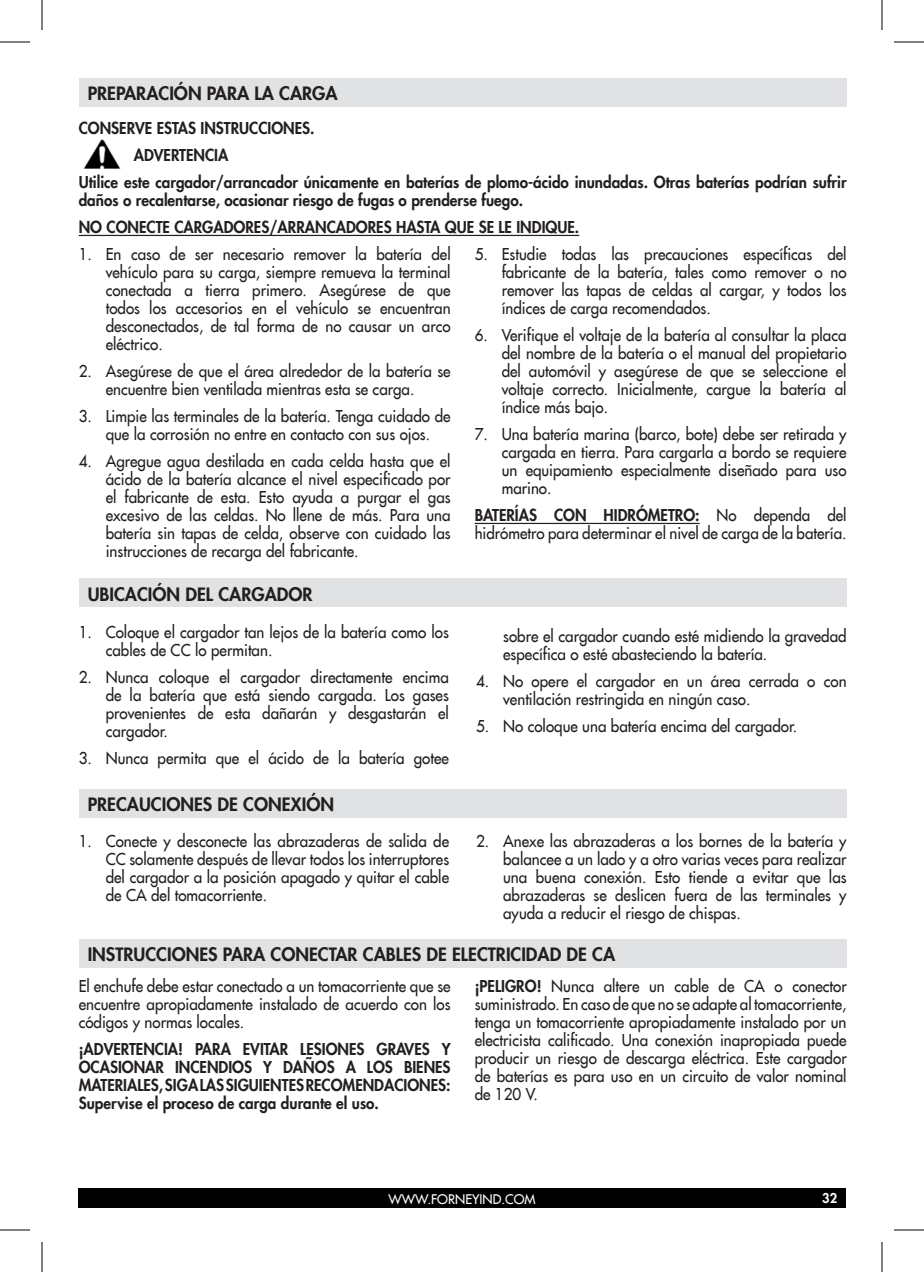
<style>
.page{position:relative;width:924px;height:1272px;background:#fff}
.page>*{position:absolute;margin:0;border:0;box-sizing:border-box;transform-origin:0 0}
.t1{font:800 18px "Futura LT";color:#231f20}
.t2{font:16px/18px "Futura LT";color:#231f20;text-align:justify;scale:.95 1}
.t3{font:800 16px/18px "Futura LT";color:#231f20;scale:.95 1}
.t4{font:13px "Futura LT";color:#fff}
.t5{font:800 13px "Futura LT";color:#fff}
.s1{font-weight:800}
</style>
<div class="page">
<div style="left:78px;top:1189px;width:768px;height:19px;background:#000001"></div>
<div style="left:79px;top:78px;width:767px;height:29px;background:#e1e2e4"></div>
<hr style="left:79px;top:235px;width:500px;height:1px;background:#231f20">
<hr style="left:474px;top:523px;width:225px;height:1px;background:#231f20">
<img style="left:83px;top:139px;width:38px;height:30px">
<div style="left:79px;top:578px;width:767px;height:29px;background:#e1e2e4"></div>
<div style="left:79px;top:789px;width:767px;height:29px;background:#e1e2e4"></div>
<div style="left:79px;top:939px;width:767px;height:29px;background:#e1e2e4"></div>
<hr style="left:0;top:42px;width:30px;height:1px;background:#000">
<hr style="left:894px;top:42px;width:30px;height:1px;background:#000">
<hr style="left:0;top:1230px;width:30px;height:1px;background:#000">
<hr style="left:894px;top:1230px;width:30px;height:1px;background:#000">
<hr style="left:42px;top:0;width:1px;height:30px;background:#000">
<hr style="left:42px;top:1242px;width:1px;height:30px;background:#000">
<hr style="left:881px;top:0;width:1px;height:30px;background:#000">
<hr style="left:881px;top:1242px;width:1px;height:30px;background:#000">
<p class="t1" style="left:88px;top:81px;width:251px">PREPARACIÓN PARA LA CARGA</p>
<p class="t3" style="left:79px;top:119px;width:250px">CONSERVE ESTAS INSTRUCCIONES.</p>
<p class="t3" style="left:134px;top:146px;width:101px">ADVERTENCIA</p>
<p class="t3" style="left:79px;top:173px;width:809px">Utilice este cargador/arrancador únicamente en baterías de plomo-ácido inundadas. Otras baterías podrían sufrir daños o recalentarse, ocasionar riesgo de fugas o prenderse fuego.</p>
<p class="t3" style="left:79px;top:218px;width:528px">NO CONECTE CARGADORES/ARRANCADORES HASTA QUE SE LE INDIQUE.</p>
<p class="t2" style="left:106px;top:245px;width:364px;text-indent:-27px">1. En caso de ser necesario remover la batería del vehículo para su carga, siempre remueva la terminal conectada a tierra primero. Asegúrese de que todos los accesorios en el vehículo se encuentran desconectados, de tal forma de no causar un arco eléctrico.</p>
<p class="t2" style="left:79px;top:362px;width:393px;text-align:center">2. Asegúrese de que el área alrededor de la batería se encuentre bien ventilada mientras esta se carga.</p>
<p class="t2" style="left:79px;top:407px;width:393px;text-align:center">3. Limpie las terminales de la batería. Tenga cuidado de que la corrosión no entre en contacto con sus ojos.</p>
<p class="t2" style="left:106px;top:452px;width:364px;text-indent:-27px">4. Agregue agua destilada en cada celda hasta que el ácido de la batería alcance el nivel especificado por el fabricante de esta. Esto ayuda a purgar el gas excesivo de las celdas. No llene de más. Para una batería sin tapas de celda, observe con cuidado las instrucciones de recarga del fabricante.</p>
<p class="t2" style="left:501px;top:245px;width:364px;text-indent:-27px">5. Estudie todas las precauciones específicas del fabricante de la batería, tales como remover o no remover las tapas de celdas al cargar, y todos los índices de carga recomendados.</p>
<p class="t2" style="left:501px;top:326px;width:364px;text-indent:-27px">6. Verifique el voltaje de la batería al consultar la placa del nombre de la batería o el manual del propietario del automóvil y asegúrese de que se seleccione el voltaje correcto. Inicialmente, cargue la batería al índice más bajo.</p>
<p class="t2" style="left:501px;top:425px;width:364px;text-indent:-27px">7. Una batería marina (barco, bote) debe ser retirada y cargada en tierra. Para cargarla a bordo se requiere un equipamiento especialmente diseñado para uso marino.</p>
<p class="t2" style="left:474px;top:506px;width:393px"><span class="s1">BATERÍAS CON HIDRÓMETRO:</span> No dependa del hidrómetro para determinar el nivel de carga de la batería.</p>
<p class="t1" style="left:88px;top:582px;width:226px">UBICACIÓN DEL CARGADOR</p>
<p class="t2" style="left:106px;top:623px;width:363px;text-indent:-27px">1. Coloque el cargador tan lejos de la batería como los cables de CC lo permitan.</p>
<p class="t2" style="left:106px;top:668px;width:363px;text-indent:-27px">2. Nunca coloque el cargador directamente encima de la batería que está siendo cargada. Los gases provenientes de esta dañarán y desgastarán el cargador.</p>
<p class="t2" style="left:79px;top:749px;width:391px">3. Nunca permita que el ácido de la batería gotee</p>
<p class="t2" style="left:503px;top:627px;width:363px">sobre el cargador cuando esté midiendo la gravedad específica o esté abasteciendo la batería.</p>
<p class="t2" style="left:503px;top:672px;width:363px;text-indent:-27px">4. No opere el cargador en un área cerrada o con ventilación restringida en ningún caso.</p>
<p class="t2" style="left:476px;top:717px;width:339px">5. No coloque una batería encima del cargador.</p>
<p class="t1" style="left:88px;top:793px;width:248px">PRECAUCIONES DE CONEXIÓN</p>
<p class="t2" style="left:106px;top:832px;width:363px;text-indent:-27px">1. Conecte y desconecte las abrazaderas de salida de CC solamente después de llevar todos los interruptores del cargador a la posición apagado y quitar el cable de CA del tomacorriente.</p>
<p class="t2" style="left:503px;top:832px;width:363px;text-indent:-27px">2. Anexe las abrazaderas a los bornes de la batería y balancee a un lado y a otro varias veces para realizar una buena conexión. Esto tiende a evitar que las abrazaderas se deslicen fuera de las terminales y ayuda a reducir el riesgo de chispas.</p>
<p class="t1" style="left:88px;top:942px;width:529px">INSTRUCCIONES PARA CONECTAR CABLES DE ELECTRICIDAD DE CA</p>
<p class="t2" style="left:79px;top:977px;width:393px">El enchufe debe estar conectado a un tomacorriente que se encuentre apropiadamente instalado de acuerdo con los códigos y normas locales.</p>
<p class="t3" style="left:79px;top:1040px;width:393px;text-align:justify">¡ADVERTENCIA! PARA EVITAR LESIONES GRAVES Y OCASIONAR INCENDIOS Y DAÑOS A LOS BIENES MATERIALES, SIGA LAS SIGUIENTES RECOMENDACIONES:<br>Supervise el proceso de carga durante el uso.</p>
<p class="t2" style="left:474px;top:977px;width:393px"><span class="s1">¡PELIGRO!</span> Nunca altere un cable de CA o conector suministrado. En caso de que no se adapte al tomacorriente, tenga un tomacorriente apropiadamente instalado por un electricista calificado. Una conexión inapropiada puede producir un riesgo de descarga eléctrica. Este cargador de baterías es para uso en un circuito de valor nominal de 120 V.</p>
<p class="t4" style="left:388px;top:1190px;width:149px">WWW.FORNEYIND.COM</p>
<p class="t5" style="left:822px;top:1190px;width:17px">32</p>
</div>
